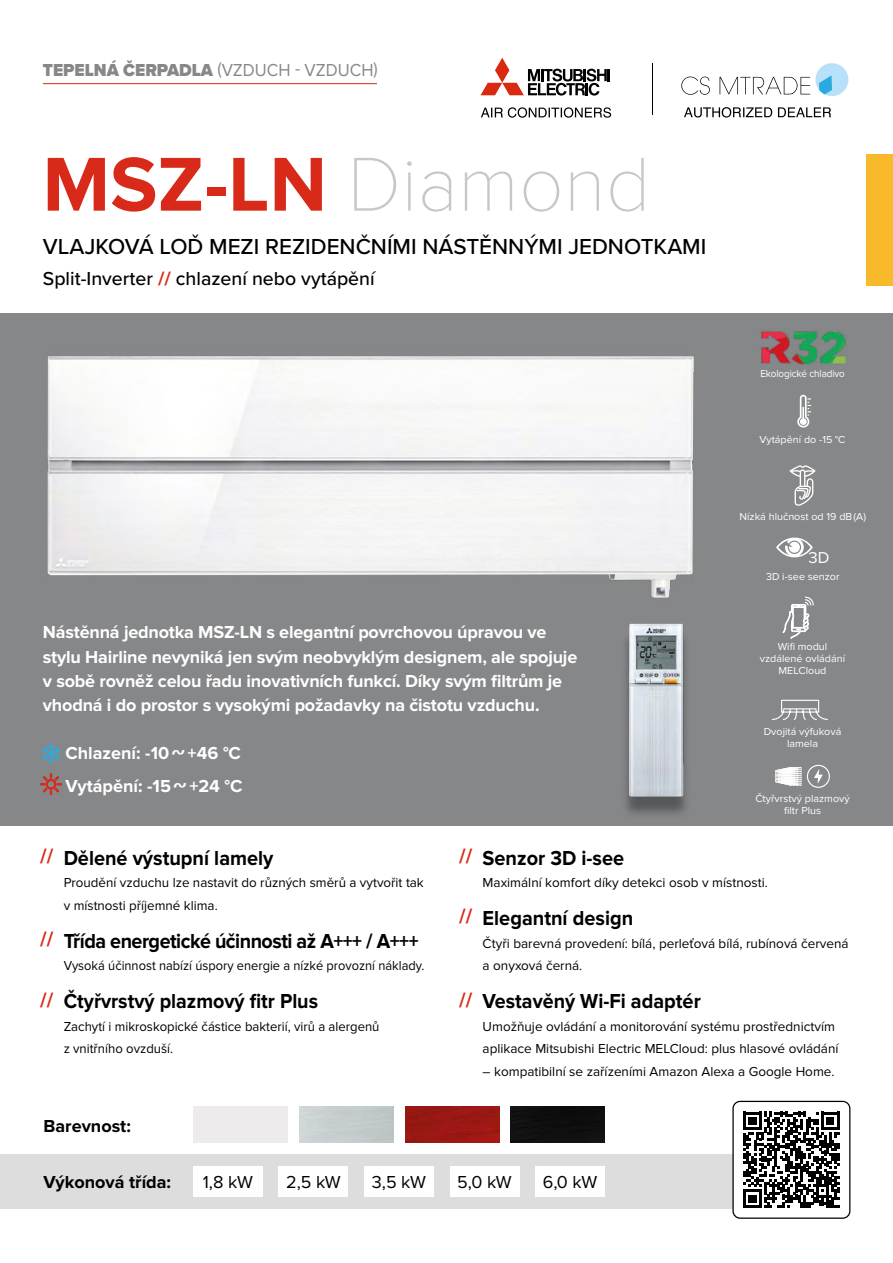
<style>
.page{position:relative;width:893px;height:1263px;background:#fff}
.page>*{position:absolute;margin:0;border:0;box-sizing:border-box;transform-origin:0 0}
.t1{font:100 79.05px "Proxima Nova T";color:#c7c7c9}
.t2{font:500 22.5px "Proxima Nova";color:#000}
.t3{font:700 21px "Proxima Nova";color:#000;scale:.95 1}
.t4{font:700 21px "Proxima Nova";color:#000;scale:.94 1}
.t5{font:700 21px "Proxima Nova";letter-spacing:-.025em;color:#000;scale:.94 1}
.t6{font:500 19.5px "Proxima Nova";color:#000}
.t7{font:700 18px/24.3px "Proxima Nova";letter-spacing:-.01em;color:#fff}
.t8{font:900 18px "Proxima Nova";color:#868789;scale:.95 1}
.t9{font:18px "Proxima Nova";letter-spacing:-.025em;color:#000}
.t10{font:700 18px "Proxima Nova";color:#000}
.t11{font:16.35px "Proxima Nova";color:#fff}
.t12{font:13.5px/22.5px "Proxima Nova";color:#000}
.t13{font:13.5px "Proxima Nova";color:#000;scale:.95 1}
.t14{font:10.5px/12px "Proxima Nova";color:#fff;text-align:center}
.t15{font:10.5px "Proxima Nova";color:#fff;scale:.94 1}
.s1{font-weight:400}
.s2{font-family:"Proxima Nova";font-weight:700;color:#d92918}
.s3{font-weight:700;color:#d92918}
.s4{color:#d92918}
</style>
<div class="page">
<div style="left:0;top:314px;width:893px;height:512px;background:#868789"></div>
<hr style="left:43px;top:83px;width:334px;height:1px;background:#d92918">
<svg style="left:481px;top:107px;width:130px;height:11px"></svg>
<svg style="left:480px;top:58px;width:130px;height:38px"></svg>
<svg style="left:681px;top:77px;width:29px;height:18px"></svg>
<svg style="left:720px;top:63px;width:128px;height:33px"></svg>
<hr style="left:652px;top:63px;width:1px;height:52px;background:#000">
<svg style="left:684px;top:107px;width:147px;height:11px"></svg>
<div style="left:0;top:1154px;width:732px;height:55px;background:#deddde"></div>
<div style="left:866px;top:154px;width:27px;height:132px;background:#f8b92b"></div>
<svg style="left:40px;top:773px;width:22px;height:22px"></svg>
<svg style="left:743px;top:1112px;width:96px;height:96px"></svg>
<div style="left:732px;top:1101px;width:118px;height:118px;border:1px solid #000;border-radius:7px"></div>
<svg style="left:797px;top:395px;width:14px;height:32px"></svg>
<img style="left:761px;top:331px;width:85px;height:34px">
<svg style="left:790px;top:465px;width:25px;height:41px"></svg>
<svg style="left:782px;top:596px;width:32px;height:43px"></svg>
<svg style="left:42px;top:743px;width:18px;height:20px"></svg>
<svg style="left:771px;top:699px;width:57px;height:21px"></svg>
<div style="left:535px;top:1166px;width:70px;height:31px;background:#fff"></div>
<div style="left:450px;top:1166px;width:69px;height:31px;background:#fff"></div>
<div style="left:364px;top:1166px;width:70px;height:31px;background:#fff"></div>
<div style="left:279px;top:1166px;width:69px;height:31px;background:#fff"></div>
<div style="left:193px;top:1166px;width:70px;height:31px;background:#fff"></div>
<img style="left:406px;top:1106px;width:94px;height:37px">
<div style="left:511px;top:1106px;width:94px;height:37px;background:#0f0f0f"></div>
<div style="left:193px;top:1106px;width:94px;height:37px;background:#edebeb"></div>
<svg style="left:776px;top:537px;width:37px;height:21px"></svg>
<svg style="left:775px;top:767px;width:26px;height:19px"></svg>
<div style="left:807px;top:765px;width:23px;height:23px;border:1px solid #fff;border-radius:50%"></div>
<svg style="left:814px;top:769px;width:9px;height:14px"></svg>
<div style="left:620px;top:630px;width:72px;height:189px;background:#000;opacity:.35"></div>
<img style="left:620px;top:623px;width:72px;height:175px">
<img style="left:47px;top:356px;width:647px;height:242px">
<h3 class="t8" style="left:43px;top:56px;width:354px">TEPELNÁ ČERPADLA <span class="s1">(VZDUCH - VZDUCH)</span></h3>
<h1 class="t1" style="left:43px;top:125px;width:609px"><span class="s2">MSZ-LN</span> Diamond</h1>
<h2 class="t2" style="left:43px;top:229px;width:665px">VLAJKOVÁ LOĎ MEZI REZIDENČNÍMI NÁSTĚNNÝMI JEDNOTKAMI</h2>
<h3 class="t6" style="left:43px;top:264px;width:333px">Split-Inverter <span class="s3">//</span> chlazení nebo vytápění</h3>
<p class="t7" style="left:43px;top:620px;width:536px">Nástěnná jednotka MSZ-LN s elegantní povrchovou úpravou ve stylu Hairline nevyniká jen svým neobvyklým designem, ale spojuje v sobě rovněž celou řadu inovativních funkcí. Díky svým filtrům je vhodná i do prostor s vysokými požadavky na čistotu vzduchu.</p>
<h3 class="t7" style="left:65px;top:736px;width:179px;line-height:33px">Chlazení: -10~+46 °C<br>Vytápění: -15~+24 °C</h3>
<p class="t15" style="left:760px;top:367px;width:91px">Ekologické chladivo</p>
<p class="t14" style="left:759px;top:434px;width:88px">Vytápění do -15 °C</p>
<p class="t14" style="left:740px;top:510px;width:128px">Nízká hlučnost od 19 dB(A)</p>
<p class="t11" style="left:809px;top:548px;width:23px">3D</p>
<p class="t14" style="left:766px;top:570px;width:75px">3D i-see senzor</p>
<p class="t14" style="left:760px;top:641px;width:87px">Wifi modul vzdálené ovládání<br>MELCloud</p>
<p class="t14" style="left:764px;top:726px;width:79px">Dvojitá výfuková lamela</p>
<p class="t14" style="left:755px;top:792px;width:96px">Čtyřvrstvý plazmový filtr Plus</p>
<h3 class="t3" style="left:40px;top:845px;width:247px"><span class="s4">//</span> Dělené výstupní lamely</h3>
<p class="t12" style="left:64px;top:872px;width:362px">Proudění vzduchu lze nastavit do různých směrů a vytvořit tak v místnosti příjemné klima.</p>
<h3 class="t5" style="left:40px;top:929px;width:404px"><span class="s4">//</span> Třída energetické účinnosti až A+++ / A+++</h3>
<p class="t13" style="left:64px;top:958px;width:381px">Vysoká účinnost nabízí úspory energie a nízké provozní náklady.</p>
<h3 class="t4" style="left:40px;top:989px;width:297px"><span class="s4">//</span> Čtyřvrstvý plazmový fitr Plus</h3>
<p class="t12" style="left:64px;top:1015px;width:317px">Zachytí i mikroskopické částice bakterií, virů a alergenů z vnitřního ovzduší.</p>
<h3 class="t10" style="left:44px;top:1115px;width:89px">Barevnost:</h3>
<h3 class="t3" style="left:459px;top:845px;width:175px"><span class="s4">//</span> Senzor 3D i-see</h3>
<p class="t12" style="left:483px;top:872px;width:287px">Maximální komfort díky detekci osob v místnosti.</p>
<h3 class="t3" style="left:459px;top:906px;width:185px"><span class="s4">//</span> Elegantní design</h3>
<p class="t12" style="left:483px;top:932px;width:368px">Čtyři barevná provedení: bílá, perleťová bílá, rubínová červená a onyxová černá.</p>
<h3 class="t4" style="left:459px;top:989px;width:258px"><span class="s4">//</span> Vestavěný Wi-Fi adaptér</h3>
<p class="t12" style="left:483px;top:1015px;width:357px">Umožňuje ovládání a monitorování systému prostřednictvím aplikace Mitsubishi Electric MELCloud: plus hlasové ovládání</p>
<p class="t12" style="left:483px;top:1060px;width:353px">– kompatibilní se zařízeními Amazon Alexa a Google Home.</p>
<h3 class="t10" style="left:44px;top:1172px;width:129px">Výkonová třída:</h3>
<h3 class="t9" style="left:203px;top:1172px;width:52px">1,8 kW</h3>
<h3 class="t9" style="left:286px;top:1172px;width:56px">2,5 kW</h3>
<h3 class="t9" style="left:372px;top:1172px;width:56px">3,5 kW</h3>
<h3 class="t9" style="left:457px;top:1172px;width:56px">5,0 kW</h3>
<h3 class="t9" style="left:543px;top:1172px;width:56px">6,0 kW</h3>
</div>
